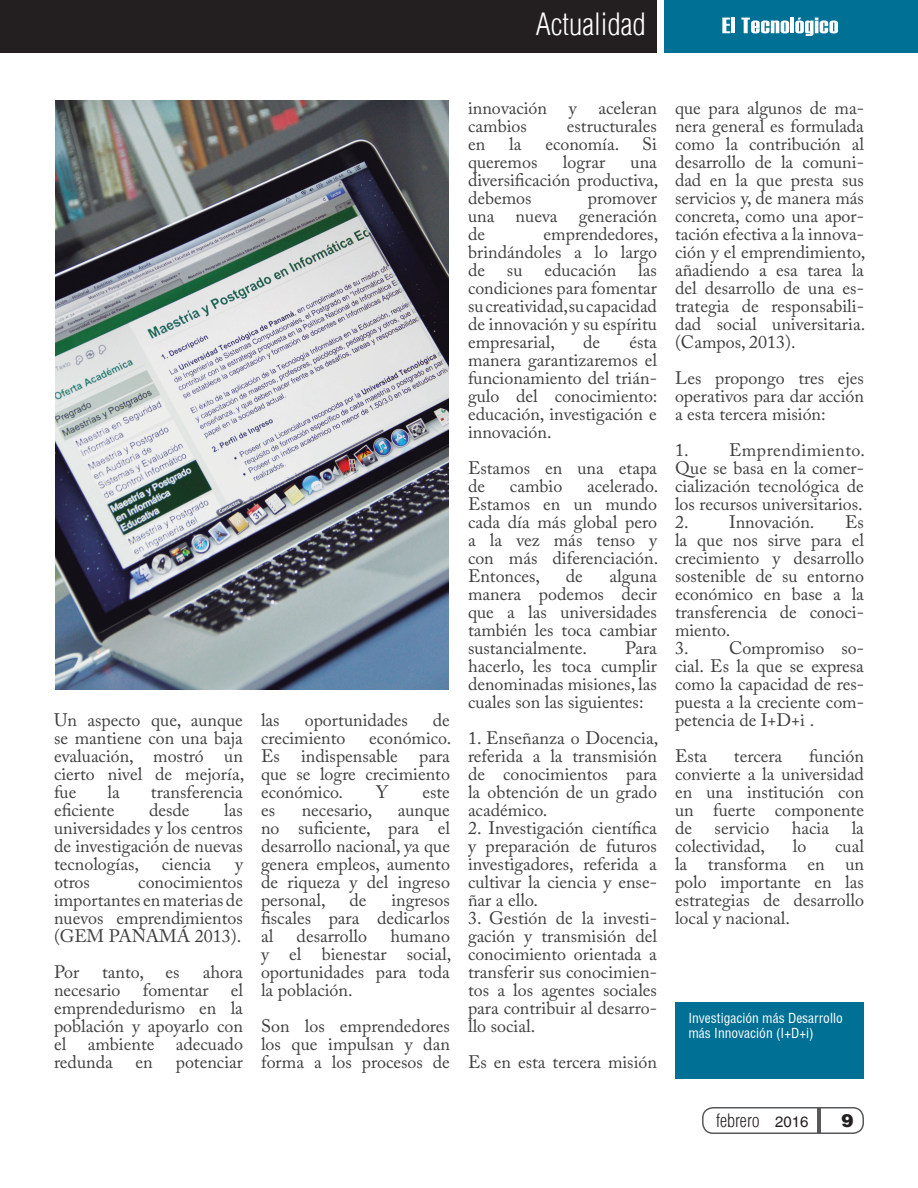
<style>
.page{position:relative;width:918px;height:1188px;background:#fff}
.page>*{position:absolute;margin:0;border:0;box-sizing:border-box;transform-origin:0 0}
.t1{font:30px "Switzerland Cond Light Plain";color:#fff}
.t2{font:18px/18px "Adobe Caslon Pro";color:#3e3e3f;text-align:justify}
.t3{font:18px "Switzerland Cond Light Plain";color:#231f20}
.t4{font:18px "Switzerland Black Plain";color:#231f20}
.t5{font:13.5px/15px "Switzerland Condensed Plain";color:#fff}
.s1{font-family:"Switzerland Plain";font-size:15px}
</style>
<div class="page">
<div style="left:702px;top:1107px;width:162px;height:27px;border:2px solid #57585a;border-radius:10px"></div>
<svg style="left:817px;top:1108px;width:4px;height:25px"></svg>
<div style="left:0;top:0;width:657px;height:52px;background:#231f20"></div>
<div style="left:664px;top:0;width:254px;height:52px;background:#007095"></div>
<svg style="left:722px;top:18px;width:8px;height:15px"></svg>
<hr style="left:731px;top:18px;width:4px;height:15px;background:#fff">
<svg style="left:741px;top:18px;width:48px;height:15px"></svg>
<hr style="left:790px;top:18px;width:4px;height:15px;background:#fff">
<svg style="left:795px;top:18px;width:43px;height:18px"></svg>
<div style="left:675px;top:1002px;width:189px;height:76px;background:#007095"></div>
<img style="left:56px;top:100px;width:393px;height:590px">
<p class="t1" style="left:536px;top:7px;width:111px">Actualidad</p>
<p class="t2" style="left:54px;top:711px;width:192px">Un aspecto que, aunque se mantiene con una baja evaluación, mostró un cierto nivel de mejoría, fue</p>
<p class="t2" style="left:107px;top:783px;width:14px">la</p>
<p class="t2" style="left:151px;top:783px;width:94px">transferencia</p>
<p class="t2" style="left:54px;top:801px;width:62px">eficiente</p>
<p class="t2" style="left:149px;top:801px;width:42px">desde</p>
<p class="t2" style="left:54px;top:801px;width:191px;text-indent:170px">las universidades y los centros de investigación de nuevas tecnologías,</p>
<p class="t2" style="left:162px;top:855px;width:51px">ciencia</p>
<p class="t2" style="left:235px;top:855px;width:9px">y</p>
<p class="t2" style="left:54px;top:873px;width:191px;text-indent:84px">conocimientos importantes en materias de nuevos emprendimientos (GEM PANAMÁ 2013).</p>
<p class="t2" style="left:54px;top:963px;width:27px">Por</p>
<p class="t2" style="left:102px;top:963px;width:79px">tanto, es</p>
<p class="t2" style="left:54px;top:873px;width:38px">otros</p>
<p class="t2" style="left:54px;top:963px;width:190px;text-indent:149px">ahora necesario fomentar el emprendedurismo en la población y apoyarlo con el ambiente adecuado redunda</p>
<p class="t2" style="left:136px;top:1053px;width:19px">en</p>
<p class="t2" style="left:176px;top:1053px;width:69px">potenciar</p>
<p class="t2" style="left:261px;top:711px;width:20px">las</p>
<p class="t2" style="left:305px;top:711px;width:105px">oportunidades</p>
<p class="t2" style="left:433px;top:711px;width:19px">de</p>
<p class="t2" style="left:261px;top:729px;width:86px">crecimiento</p>
<p class="t2" style="left:261px;top:729px;width:192px;text-indent:108px">económico.<br>Es indispensable para que se logre crecimiento económico.</p>
<p class="t2" style="left:376px;top:783px;width:13px">Y</p>
<p class="t2" style="left:423px;top:783px;width:29px">este</p>
<p class="t2" style="left:261px;top:801px;width:16px">es</p>
<p class="t2" style="left:302px;top:801px;width:72px">necesario,</p>
<p class="t2" style="left:261px;top:801px;width:191px;text-indent:137px">aunque no suficiente, para el desarrollo nacional, ya que genera empleos, aumento de riqueza y del ingreso personal,</p>
<p class="t2" style="left:349px;top:891px;width:19px">de</p>
<p class="t2" style="left:261px;top:891px;width:191px;text-indent:130px">ingresos fiscales para dedicarlos al</p>
<p class="t2" style="left:261px;top:927px;width:192px;text-indent:129px">humano y el bienestar social, oportunidades para toda la población.</p>
<p class="t2" style="left:261px;top:1017px;width:190px">Son los emprendedores los que impulsan y dan forma a los procesos de</p>
<p class="t2" style="left:297px;top:927px;width:72px">desarrollo</p>
<p class="t2" style="left:468px;top:98px;width:190px">innovación y aceleran cambios</p>
<p class="t2" style="left:567px;top:116px;width:92px">estructurales</p>
<p class="t2" style="left:468px;top:134px;width:19px">en</p>
<p class="t2" style="left:509px;top:134px;width:14px">la</p>
<p class="t2" style="left:545px;top:134px;width:75px">economía.</p>
<p class="t2" style="left:642px;top:134px;width:16px">Si</p>
<p class="t2" style="left:468px;top:152px;width:71px">queremos</p>
<p class="t2" style="left:563px;top:152px;width:44px">lograr</p>
<p class="t2" style="left:468px;top:152px;width:192px;text-indent:163px">una diversificación productiva, debemos</p>
<p class="t2" style="left:468px;top:188px;width:190px;text-indent:120px">promover una nueva generación de</p>
<p class="t2" style="left:468px;top:224px;width:192px;text-indent:76px">emprendedores, brindándoles a lo largo de su educación las condiciones para fomentar su creatividad, su capacidad de innovación y su espíritu empresarial,</p>
<p class="t2" style="left:583px;top:332px;width:19px">de</p>
<p class="t2" style="left:468px;top:332px;width:191px;text-indent:161px">ésta manera garantizaremos el funcionamiento del trián&shy;gulo del conocimiento: educación, investigación e innovación.</p>
<p class="t2" style="left:468px;top:458px;width:190px">Estamos en una etapa de</p>
<p class="t2" style="left:468px;top:476px;width:192px;text-indent:119px">acelerado.<br>Estamos en un mundo cada día más global pero a la vez más tenso y con más diferenciación.<br>Entonces,</p>
<p class="t2" style="left:510px;top:476px;width:54px">cambio</p>
<p class="t2" style="left:468px;top:566px;width:191px;text-indent:142px">alguna manera podemos decir que a las universidades también les toca cambiar sustancialmente.</p>
<p class="t2" style="left:566px;top:566px;width:19px">de</p>
<p class="t2" style="left:468px;top:638px;width:191px;text-indent:157px">Para hacerlo, les toca cumplir denominadas misiones, las cuales son las siguientes:</p>
<p class="t2" style="left:468px;top:728px;width:192px">1. Enseñanza o Docencia, referida a la transmisión de conocimientos para la obtención de un grado académico.</p>
<p class="t2" style="left:468px;top:818px;width:191px">2. Investigación científica y preparación de futuros investigadores, referida a cultivar la ciencia y ense&shy;ñar a ello.</p>
<p class="t2" style="left:468px;top:908px;width:191px">3. Gestión de la investi&shy;gación y transmisión del conocimiento orientada a transferir sus conocimien&shy;tos a los agentes sociales para contribuir al desarro&shy;llo social.</p>
<p class="t2" style="left:468px;top:1052px;width:190px">Es en esta tercera misión</p>
<p class="t2" style="left:675px;top:98px;width:192px">que para algunos de ma&shy;nera general es formulada como la contribución al desarrollo de la comuni&shy;dad en la que presta sus servicios y, de manera más concreta, como una apor&shy;tación efectiva a la innova&shy;ción y el emprendimiento, añadiendo a esa tarea la del desarrollo de una es&shy;trategia de responsabili&shy;dad social universitaria. (Campos, 2013).</p>
<p class="t2" style="left:675px;top:368px;width:191px">Les propongo tres ejes operativos para dar acción a esta tercera misión:</p>
<p class="t2" style="left:675px;top:440px;width:192px">1. Emprendimiento.<br>Que se basa en la comer&shy;cialización tecnológica de los recursos universitarios.</p>
<p class="t2" style="left:675px;top:512px;width:141px">2. Innovación.</p>
<p class="t2" style="left:675px;top:512px;width:191px;text-indent:170px">Es la que nos sirve para el crecimiento y desarrollo sostenible de su entorno económico en base a la transferencia de conoci&shy;miento.</p>
<p class="t2" style="left:675px;top:638px;width:191px">3. Compromiso so&shy;cial. Es la que se expresa como la capacidad de res&shy;puesta a la creciente com&shy;petencia de I+D+i .</p>
<p class="t2" style="left:675px;top:746px;width:34px">Esta</p>
<p class="t2" style="left:734px;top:746px;width:50px">tercera</p>
<p class="t2" style="left:675px;top:746px;width:191px;text-indent:134px">función convierte a la universidad en una institución con un fuerte componente de</p>
<p class="t2" style="left:715px;top:818px;width:56px">servicio</p>
<p class="t2" style="left:792px;top:818px;width:39px">hacia</p>
<p class="t2" style="left:852px;top:818px;width:14px">la</p>
<p class="t2" style="left:675px;top:836px;width:92px">colectividad,</p>
<p class="t2" style="left:793px;top:836px;width:15px">lo</p>
<p class="t2" style="left:675px;top:836px;width:191px;text-indent:160px">cual la transforma en un polo importante en las estrategias de desarrollo local y nacional.</p>
<p class="t5" style="left:688px;top:1011px;width:156px">Investigación más Desarrollo más Innovación (I+D+i)</p>
<p class="t3" style="left:716px;top:1109px;width:94px">febrero <span class="s1">2016</span></p>
<p class="t4" style="left:842px;top:1109px;width:14px">9</p>
</div>
